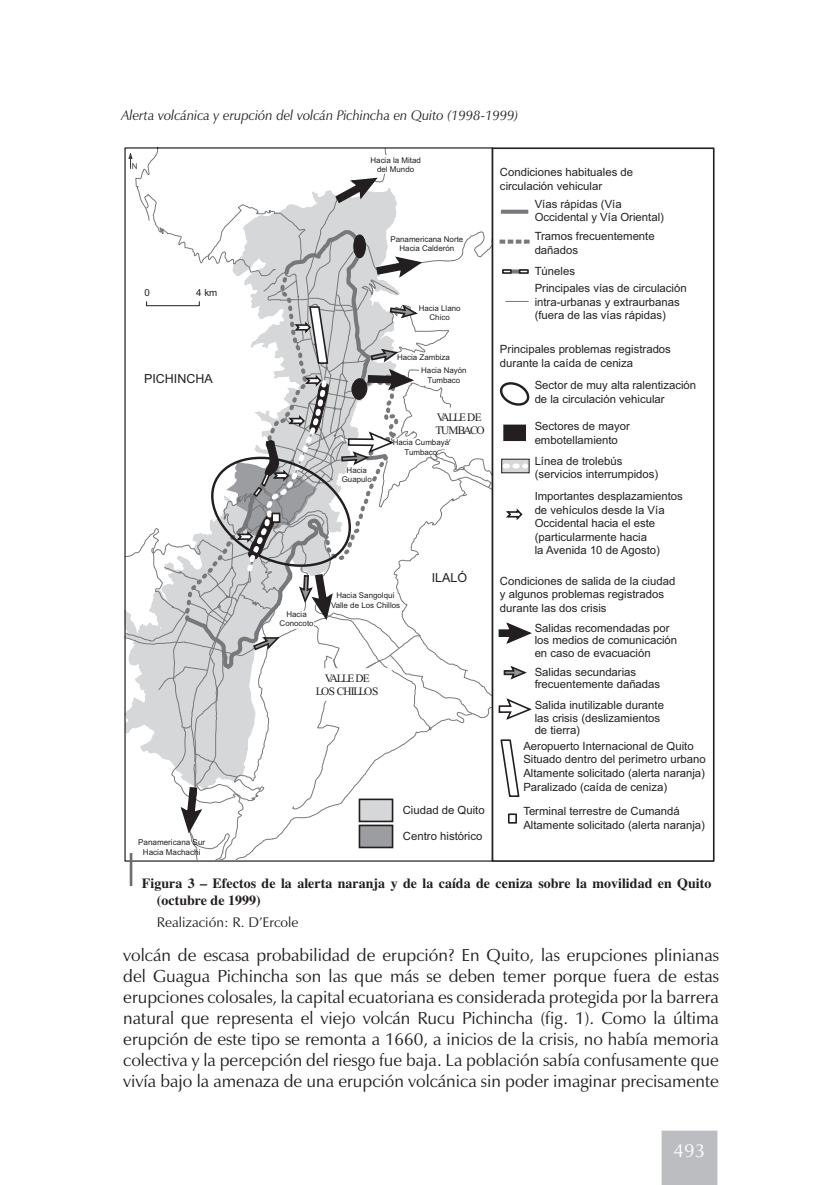
<style>
.page{position:relative;width:839px;height:1185px;background:#fff}
.page>*{position:absolute;margin:0;border:0;box-sizing:border-box;transform-origin:0 0}
.t1{font:19.25px "Zapf Humanist 601 BT";color:#fff}
.t2{font:17.5px/21px "Zapf Humanist 601 BT";color:#231f20;text-align:justify}
.t3{font:700 14px/16.8px "Times";color:#231f20}
.t4{font:italic 14px "Zapf Humanist 601 BT";color:#231f20;scale:.96 1}
.t5{font:14px "Zapf Humanist 601 BT";color:#231f20}
.t6{font:12.42px "Arial";color:#231f20}
.t7{font:11.38px/13.7px "Arial";color:#231f20}
.t8{font:11.38px/13.7px "Times New Roman";letter-spacing:-.11em;color:#231f20;text-align:center}
.t9{font:9.8px "Arial";color:#231f20}
.t10{font:8.05px/9.8px "Arial";color:#231f20;text-align:center}
.t11{font:8.05px "Arial";color:#3f3e40}
.t12{font:7.88px/9.5px "Arial";color:#231f20;text-align:center}
</style>
<div class="page">
<div style="left:661px;top:1130px;width:56px;height:54px;background:#bbbdc0"></div>
<div style="left:491px;top:147px;width:223px;height:715px;border:2px solid #231f20"></div>
<svg style="left:124px;top:147px;width:410px;height:714px"></svg>
<hr style="left:130px;top:853px;width:2px;height:33px;background:#6d6e70">
<p class="t4" style="left:122px;top:110px;width:414px">Alerta volcánica y erupción del volcán Pichincha en Quito (1998-1999)</p>
<p class="t11" style="left:132px;top:163px;width:7px">N</p>
<p class="t9" style="left:144px;top:289px;width:7px">0</p>
<p class="t9" style="left:196px;top:289px;width:23px">4 km</p>
<p class="t6" style="left:144px;top:374px;width:70px">PICHINCHA</p>
<p class="t10" style="left:138px;top:838px;width:69px">Panamericana Sur<br>Hacia Machachi</p>
<p class="t12" style="left:370px;top:156px;width:52px">Hacia la Mitad del Mundo</p>
<p class="t12" style="left:390px;top:235px;width:74px">Panamericana Norte<br>Hacia Calderón</p>
<p class="t12" style="left:418px;top:304px;width:43px">Hacia Llano<br>Chico</p>
<p class="t12" style="left:421px;top:352px;width:47px;line-height:13.1px;text-align:left;text-indent:-24px">Hacia Zambiza<br>Hacia Nayón</p>
<p class="t12" style="left:427px;top:376px;width:34px">Tumbaco</p>
<p class="t8" style="left:435px;top:411px;width:51px;text-align:left">VALLE DE<br>TUMBACO</p>
<p class="t12" style="left:341px;top:466px;width:32px">Hacia<br>Guapulo</p>
<p class="t12" style="left:392px;top:438px;width:58px">Hacia Cumbayá<br>Tumbaco</p>
<p class="t6" style="left:431px;top:573px;width:37px">ILALÓ</p>
<p class="t12" style="left:279px;top:610px;width:35px">Hacia<br>Conocoto</p>
<p class="t12" style="left:331px;top:591px;width:71px">Hacia Sangolquí<br>Valle de Los Chillos</p>
<p class="t8" style="left:315px;top:672px;width:64px">VALLE DE<br>LOS CHILLOS</p>
<p class="t7" style="left:402px;top:804px;width:83px">Ciudad de Quito</p>
<p class="t7" style="left:403px;top:830px;width:81px">Centro histórico</p>
<p class="t7" style="left:500px;top:166px;width:135px">Condiciones habituales de circulación vehicular</p>
<p class="t7" style="left:534px;top:198px;width:131px">Vías rápidas (Vía<br>Occidental y Vía Oriental)</p>
<p class="t7" style="left:534px;top:231px;width:121px">Tramos frecuentemente dañados</p>
<p class="t7" style="left:534px;top:264px;width:153px;line-height:17px">Túneles<br>Principales vías de circulación</p>
<p class="t7" style="left:534px;top:296px;width:147px">intra-urbanas y extraurbanas (fuera de las vías rápidas)</p>
<p class="t7" style="left:500px;top:343px;width:172px">Principales problemas registrados durante la caída de ceniza</p>
<p class="t7" style="left:534px;top:379px;width:163px">Sector de muy alta ralentización de la circulación vehicular</p>
<p class="t7" style="left:534px;top:420px;width:97px">Sectores de mayor embotellamiento</p>
<p class="t7" style="left:534px;top:455px;width:125px">Línea de trolebús (servicios interrumpidos)</p>
<p class="t7" style="left:534px;top:490px;width:150px">Importantes desplazamientos de vehículos desde la Vía<br>Occidental hacia el este (particularmente hacia<br>la Avenida 10 de Agosto)</p>
<p class="t7" style="left:500px;top:575px;width:177px">Condiciones de salida de la ciudad y algunos problemas registrados durante las dos crisis</p>
<p class="t7" style="left:534px;top:623px;width:144px;line-height:12.4px">Salidas recomendadas por los medios de comunicación en caso de evacuación</p>
<p class="t7" style="left:534px;top:666px;width:127px;line-height:12.4px">Salidas secundarias frecuentemente dañadas</p>
<p class="t7" style="left:534px;top:700px;width:131px;line-height:12.4px">Salida inutilizable durante las crisis (deslizamientos de tierra)</p>
<p class="t7" style="left:523px;top:740px;width:184px">Aeropuerto Internacional de Quito Situado dentro del perímetro urbano Altamente solicitado (alerta naranja)<br>Paralizado (caída de ceniza)</p>
<p class="t7" style="left:523px;top:805px;width:183px">Terminal terrestre de Cumandá<br>Altamente solicitado (alerta naranja)</p>
<p class="t3" style="left:157px;top:876px;width:556px;text-indent:-15px">Figura 3 – Efectos de la alerta naranja y de la caída de ceniza sobre la movilidad en Quito (octubre de 1999)</p>
<p class="t5" style="left:157px;top:916px;width:143px">Realización: R. D’Ercole</p>
<p class="t2" style="left:123px;top:947px;width:597px">volcán de escasa probabilidad de erupción? En Quito, las erupciones plinianas del Guagua Pichincha son las que más se deben temer porque fuera de estas erupciones colosales, la capital ecuatoriana es considerada protegida por la barrera natural que representa el viejo volcán Rucu Pichincha (fig. 1). Como la última erupción de este tipo se remonta a 1660, a inicios de la crisis, no había memoria colectiva y la percepción del riesgo fue baja. La población sabía confusamente que vivía bajo la amenaza de una erupción volcánica sin poder imaginar precisamente</p>
<h1 class="t1" style="left:673px;top:1142px;width:33px">493</h1>
</div>
